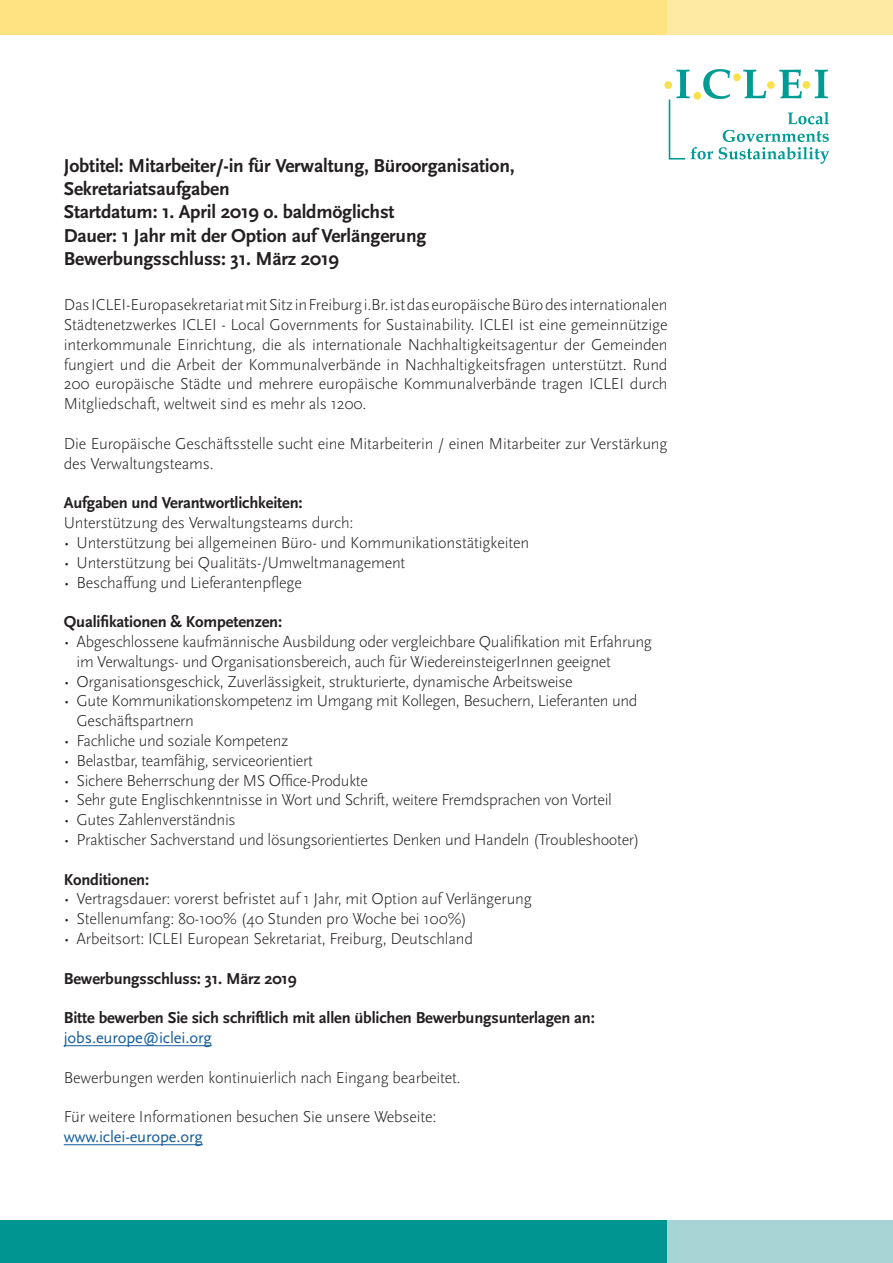
<style>
.page{position:relative;width:893px;height:1263px;background:#fff}
.page>*{position:absolute;margin:0;border:0;box-sizing:border-box;transform-origin:0 0}
.t1{font:700 19.5px/23.4px "Scala Sans Pro";letter-spacing:-.01em;color:#231f20}
.t2{font:300 16.5px/19.8px "Scala Sans Pro";letter-spacing:-.02em;color:#231f20}
.t3{font:700 16.5px "Scala Sans Pro";letter-spacing:-.01em;color:#231f20}
.t4{font:16.5px "Scala Sans Pro";letter-spacing:-.01em;color:#175d9e}
</style>
<div class="page">
<div style="left:0;top:0;width:893px;height:34px;background:#ffe383"></div>
<div style="left:0;top:1220px;width:893px;height:43px;background:#009590"></div>
<div style="left:668px;top:1220px;width:225px;height:43px;background:#a7d5d5"></div>
<div style="left:668px;top:0;width:225px;height:34px;background:#feeaa3"></div>
<hr style="left:64px;top:1045px;width:148px;height:1px;background:#175d9e">
<hr style="left:64px;top:1144px;width:139px;height:1px;background:#175d9e">
<div style="left:664px;top:81px;width:8px;height:8px;background:#f8e14f;border-radius:50%"></div>
<svg style="left:668px;top:69px;width:161px;height:95px"></svg>
<p class="t1" style="left:64px;top:154px;width:452px">Jobtitel: Mitarbeiter/-in für Verwaltung, Büroorganisation,<br>Sekretariatsaufgaben</p>
<p class="t1" style="left:64px;top:200px;width:332px">Startdatum: 1. April 2019 o. baldmöglichst</p>
<p class="t1" style="left:64px;top:224px;width:364px">Dauer: 1 Jahr mit der Option auf Verlängerung</p>
<p class="t1" style="left:64px;top:247px;width:277px">Bewerbungsschluss: 31. März 2019</p>
<p class="t2" style="left:64px;top:295px;width:605px;text-align:justify">Das ICLEI-Europasekretariat mit Sitz in Freiburg i.Br. ist das europäische Büro des internationalen Städtenetzwerkes ICLEI - Local Governments for Sustainability. ICLEI ist eine gemeinnützige interkommunale Einrichtung, die als internationale Nachhaltigkeitsagentur der Gemeinden fungiert und die Arbeit der Kommunalverbände in Nachhaltigkeitsfragen unterstützt. Rund 200 europäische Städte und mehrere europäische Kommunalverbände tragen ICLEI durch Mitgliedschaft, weltweit sind es mehr als 1200.</p>
<p class="t2" style="left:64px;top:434px;width:605px">Die Europäische Geschäftsstelle sucht eine Mitarbeiterin / einen Mitarbeiter zur Verstärkung des Verwaltungsteams.</p>
<p class="t3" style="left:64px;top:493px;width:240px">Aufgaben und Verantwortlichkeiten:</p>
<p class="t2" style="left:64px;top:513px;width:291px">Unterstützung des Verwaltungsteams durch:</p>
<p class="t2" style="left:64px;top:533px;width:467px">• Unterstützung bei allgemeinen Büro- und Kommunikationstätigkeiten</p>
<p class="t2" style="left:64px;top:552px;width:343px">• Unterstützung bei Qualitäts-/Umweltmanagement</p>
<p class="t2" style="left:64px;top:572px;width:240px">• Beschaffung und Lieferantenpflege</p>
<p class="t3" style="left:64px;top:612px;width:220px">Qualifikationen &amp; Kompetenzen:</p>
<p class="t2" style="left:77px;top:632px;width:577px;text-indent:-13px">• Abgeschlossene kaufmännische Ausbildung oder vergleichbare Qualifikation mit Erfahrung im Verwaltungs- und Organisationsbereich, auch für WiedereinsteigerInnen geeignet</p>
<p class="t2" style="left:64px;top:671px;width:510px">• Organisationsgeschick, Zuverlässigkeit, strukturierte, dynamische Arbeitsweise</p>
<p class="t2" style="left:77px;top:691px;width:563px;text-indent:-13px">• Gute Kommunikationskompetenz im Umgang mit Kollegen, Besuchern, Lieferanten und<br>Geschäftspartnern</p>
<p class="t2" style="left:64px;top:731px;width:226px">• Fachliche und soziale Kompetenz</p>
<p class="t2" style="left:64px;top:750px;width:251px">• Belastbar, teamfähig, serviceorientiert</p>
<p class="t2" style="left:64px;top:770px;width:306px">• Sichere Beherrschung der MS Office-Produkte</p>
<p class="t2" style="left:64px;top:790px;width:550px">• Sehr gute Englischkenntnisse in Wort und Schrift, weitere Fremdsprachen von Vorteil</p>
<p class="t2" style="left:64px;top:810px;width:173px">• Gutes Zahlenverständnis</p>
<p class="t2" style="left:64px;top:830px;width:577px">• Praktischer Sachverstand und lösungsorientiertes Denken und Handeln (Troubleshooter)</p>
<p class="t3" style="left:64px;top:869px;width:87px">Konditionen:</p>
<p class="t2" style="left:64px;top:889px;width:470px">• Vertragsdauer: vorerst befristet auf 1 Jahr, mit Option auf Verlängerung</p>
<p class="t2" style="left:64px;top:909px;width:405px">• Stellenumfang: 80-100% (40 Stunden pro Woche bei 100%)</p>
<p class="t2" style="left:64px;top:929px;width:411px">• Arbeitsort: ICLEI European Sekretariat, Freiburg, Deutschland</p>
<p class="t3" style="left:64px;top:968px;width:235px">Bewerbungsschluss: 31. März 2019</p>
<p class="t3" style="left:64px;top:1008px;width:533px">Bitte bewerben Sie sich schriftlich mit allen üblichen Bewerbungsunterlagen an:</p>
<p class="t4" style="left:64px;top:1028px;width:149px">jobs.europe@iclei.org</p>
<p class="t2" style="left:64px;top:1067px;width:399px">Bewerbungen werden kontinuierlich nach Eingang bearbeitet.</p>
<p class="t2" style="left:64px;top:1107px;width:374px">Für weitere Informationen besuchen Sie unsere Webseite:</p>
<p class="t4" style="left:64px;top:1127px;width:141px">www.iclei-europe.org</p>
</div>
